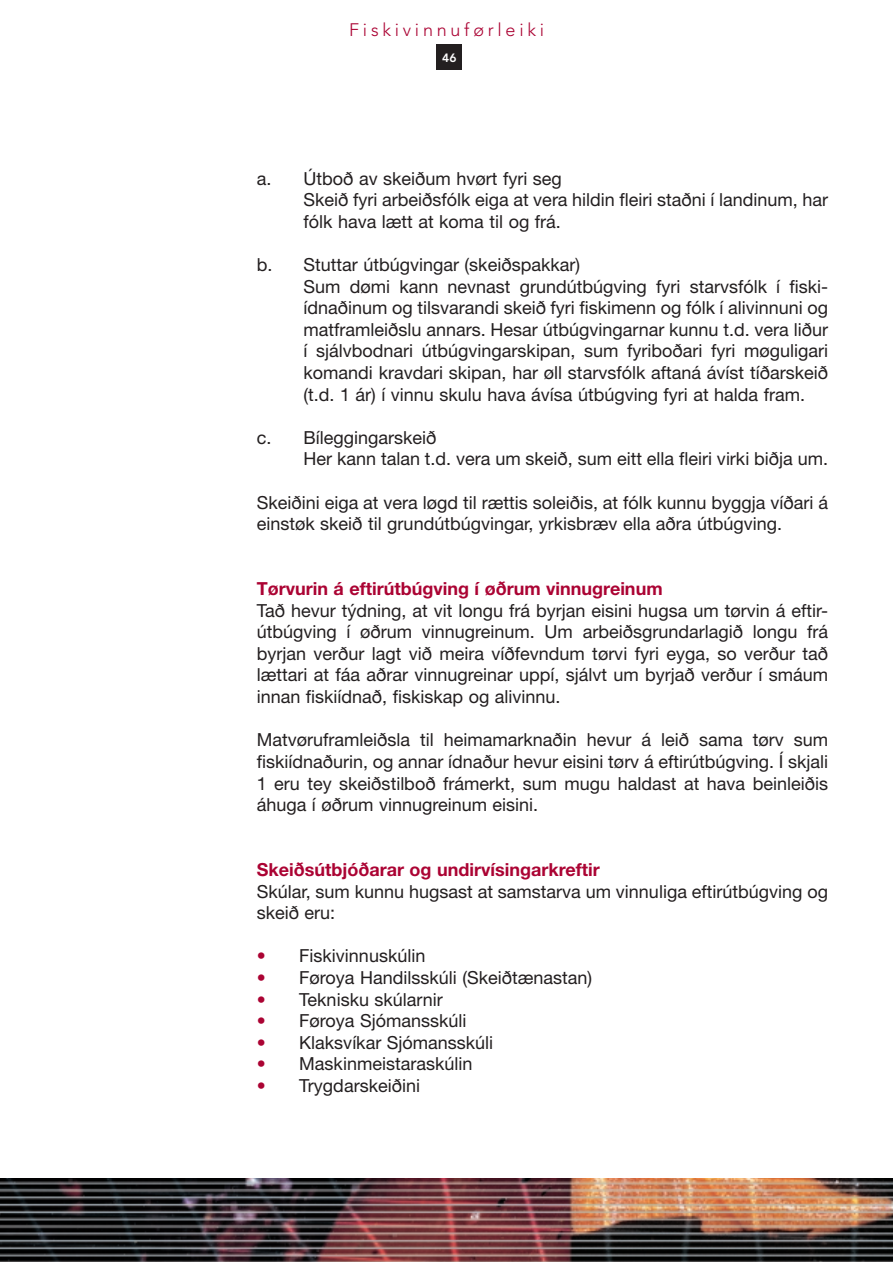
<style>
.page{position:relative;width:893px;height:1262px;background:#fff}
.page>*{position:absolute;margin:0;border:0;box-sizing:border-box;transform-origin:0 0}
.t1{font:18px/21.6px "Helvetica Neue";color:#231f20}
.t2{font:700 18px "Helvetica Neue";color:#ab0333}
.t3{font:300 18px "Avenir";letter-spacing:.21em;color:#ab0333}
.t4{font:800 12px "Avenir";color:#fff}
.s1{color:#ab0333}
</style>
<div class="page">
<img style="left:0;top:1178px;width:892px;height:84px">
<div style="left:436px;top:44px;width:26px;height:25px;background:#231f20"></div>
<p class="t3" style="left:349px;top:22px;width:196px">Fiskivinnuførleiki</p>
<p class="t4" style="left:442px;top:52px;width:16px">46</p>
<p class="t1" style="left:303px;top:169px;width:526px;text-indent:-47px">a. Útboð av skeiðum hvørt fyri seg<br>Skeið fyri arbeiðsfólk eiga at vera hildin fleiri staðni í landinum, har fólk hava lætt at koma til og frá.</p>
<p class="t1" style="left:303px;top:255px;width:526px;text-indent:-47px">b. Stuttar útbúgvingar (skeiðspakkar)<br>Sum dømi kann nevnast grundútbúgving fyri starvsfólk í fiski&shy;ídnaðinum og tilsvarandi skeið fyri fiskimenn og fólk í alivinnuni og matframleiðslu annars. Hesar útbúgvingarnar kunnu t.d. vera liður í sjálvbodnari útbúgvingarskipan, sum fyriboðari fyri møguligari komandi kravdari skipan, har øll starvsfólk aftaná ávíst tíðarskeið (t.d. 1 ár) í vinnu skulu hava ávísa útbúgving fyri at halda fram.</p>
<p class="t1" style="left:303px;top:428px;width:526px;text-indent:-47px">c. Bíleggingarskeið<br>Her kann talan t.d. vera um skeið, sum eitt ella fleiri virki biðja um.</p>
<p class="t1" style="left:257px;top:493px;width:573px">Skeiðini eiga at vera løgd til rættis soleiðis, at fólk kunnu byggja víðari á einstøk skeið til grundútbúgvingar, yrkisbræv ella aðra útbúgving.</p>
<p class="t2" style="left:257px;top:582px;width:407px">Tørvurin á eftirútbúgving í øðrum vinnugreinum</p>
<p class="t1" style="left:257px;top:601px;width:573px;text-align:justify">Tað hevur týdning, at vit longu frá byrjan eisini hugsa um tørvin á eftir&shy;útbúgving í øðrum vinnugreinum. Um arbeiðsgrundarlagið longu frá byrjan verður lagt við meira víðfevndum tørvi fyri eyga, so verður tað lættari at fáa aðrar vinnugreinar uppí, sjálvt um byrjað verður í smáum innan fiskiídnað, fiskiskap og alivinnu.</p>
<p class="t1" style="left:257px;top:731px;width:573px;text-align:justify">Matvøruframleiðsla til heimamarknaðin hevur á leið sama tørv sum fiskiídnaðurin, og annar ídnaður hevur eisini tørv á eftirútbúgving. Í skjali 1 eru tey skeiðstilboð frámerkt, sum mugu haldast at hava beinleiðis áhuga í øðrum vinnugreinum eisini.</p>
<p class="t2" style="left:257px;top:863px;width:344px">Skeiðsútbjóðarar og undirvísingarkreftir</p>
<p class="t1" style="left:257px;top:882px;width:573px">Skúlar, sum kunnu hugsast at samstarva um vinnuliga eftirútbúgving og skeið eru:</p>
<p class="t1" style="left:257px;top:947px;width:170px"><span class="s1">•</span> Fiskivinnuskúlin</p>
<p class="t1" style="left:257px;top:968px;width:337px"><span class="s1">•</span> Føroya Handilsskúli (Skeiðtænastan)</p>
<p class="t1" style="left:257px;top:990px;width:188px"><span class="s1">•</span> Teknisku skúlarnir</p>
<p class="t1" style="left:257px;top:1011px;width:211px"><span class="s1">•</span> Føroya Sjómansskúli</p>
<p class="t1" style="left:257px;top:1033px;width:238px"><span class="s1">•</span> Klaksvíkar Sjómansskúli</p>
<p class="t1" style="left:257px;top:1055px;width:217px"><span class="s1">•</span> Maskinmeistaraskúlin</p>
<p class="t1" style="left:257px;top:1076px;width:165px"><span class="s1">•</span> Trygdarskeiðini</p>
</div>
